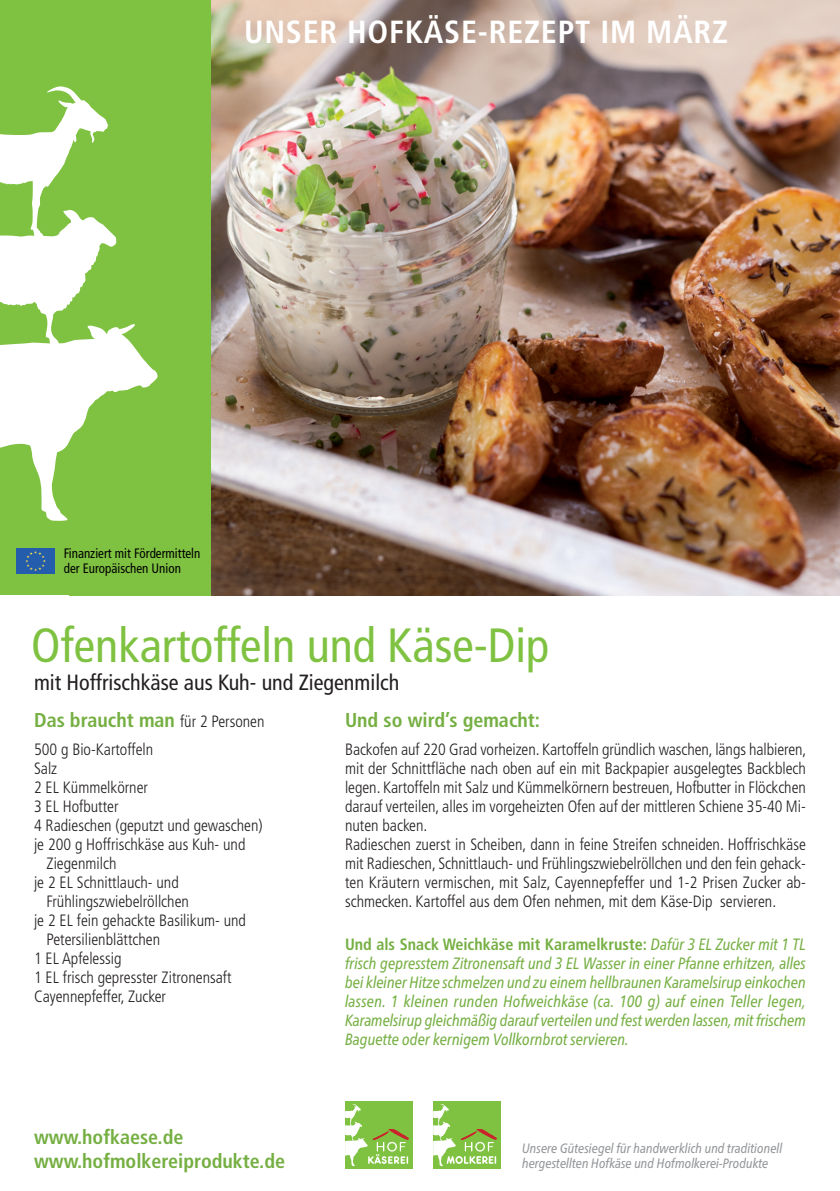
<style>
.page{position:relative;width:840px;height:1191px;background:#fff}
.page>*{position:absolute;margin:0;border:0;box-sizing:border-box;transform-origin:0 0}
.t1{font:condensed 48px "Frutiger";color:#7fc241}
.t2{font:700 condensed 32px "Frutiger";letter-spacing:.025em;color:#fff}
.t3{font:condensed 22px "Frutiger";color:#231f20}
.t4{font:700 condensed 20px/24px "Frutiger";color:#75af42}
.t5{font:300 condensed 16.4px/19px "Frutiger";color:#231f20}
.t6{font:italic condensed 16.4px/19px "Frutiger Neue LT Pro";color:#75af42;text-align:justify}
.t7{font:700 condensed 16.4px "Frutiger";color:#75af42}
.t8{font:italic condensed 13.6px/15px "Frutiger Neue LT Pro";color:#939598}
.t9{font:condensed 13.6px/14.8px "Frutiger";color:#000;scale:.95 1}
.s1{font-weight:300;font-size:16.4px;color:#231f20}
.s2{font-family:"Frutiger Neue LT Pro";font-weight:400;font-style:italic}
</style>
<div class="page">
<img style="left:210px;top:0;width:629px;height:595px">
<div style="left:0;top:0;width:210px;height:595px;background:#7fc241"></div>
<svg style="left:0;top:86px;width:158px;height:435px"></svg>
<div style="left:16px;top:548px;width:38px;height:26px;background:#245dab"></div>
<img style="left:25px;top:551px;width:21px;height:20px">
<div style="left:345px;top:1100px;width:67px;height:70px;background:#7fc241"></div>
<svg style="left:345px;top:1104px;width:64px;height:62px"></svg>
<div style="left:433px;top:1100px;width:67px;height:70px;background:#7fc241"></div>
<svg style="left:433px;top:1104px;width:64px;height:62px"></svg>
<h2 class="t2" style="left:244px;top:19px;width:485px">UNSER HOFKÄSE-REZEPT IM MÄRZ</h2>
<p class="t9" style="left:64px;top:547px;width:145px">Finanziert mit Fördermitteln der Europäischen Union</p>
<h1 class="t1" style="left:31px;top:625px;width:519px">Ofenkartoffeln und Käse-Dip</h1>
<h3 class="t3" style="left:34px;top:673px;width:366px">mit Hoffrischkäse aus Kuh- und Ziegenmilch</h3>
<p class="t4" style="left:34px;top:709px;width:232px">Das braucht man <span class="s1">für 2 Personen</span></p>
<p class="t5" style="left:34px;top:741px;width:121px">500 g Bio-Kartoffeln</p>
<p class="t5" style="left:34px;top:760px;width:25px">Salz</p>
<p class="t5" style="left:34px;top:779px;width:115px">2 EL Kümmelkörner</p>
<p class="t5" style="left:34px;top:798px;width:86px">3 EL Hofbutter</p>
<p class="t5" style="left:34px;top:817px;width:230px">4 Radieschen (geputzt und gewaschen)</p>
<p class="t5" style="left:34px;top:836px;width:213px">je 200 g Hoffrischkäse aus Kuh- und</p>
<p class="t5" style="left:46px;top:855px;width:71px">Ziegenmilch</p>
<p class="t5" style="left:34px;top:874px;width:146px">je 2 EL Schnittlauch- und</p>
<p class="t5" style="left:46px;top:893px;width:144px">Frühlingszwiebelröllchen</p>
<p class="t5" style="left:34px;top:912px;width:213px">je 2 EL fein gehackte Basilikum- und</p>
<p class="t5" style="left:46px;top:931px;width:115px">Petersilienblättchen</p>
<p class="t5" style="left:34px;top:950px;width:89px">1 EL Apfelessig</p>
<p class="t5" style="left:34px;top:969px;width:199px">1 EL frisch gepresster Zitronensaft</p>
<p class="t5" style="left:34px;top:988px;width:133px">Cayennepfeffer, Zucker</p>
<p class="t4" style="left:34px;top:1126px;width:252px">www.hofkaese.de www.hofmolkereiprodukte.de</p>
<p class="t4" style="left:345px;top:709px;width:196px">Und so wird’s gemacht:</p>
<p class="t5" style="left:345px;top:741px;width:462px">Backofen auf 220 Grad vorheizen. Kartoffeln gründlich waschen, längs halbieren, mit der Schnittfläche nach oben auf ein mit Backpapier ausgelegtes Backblech legen. Kartoffeln mit Salz und Kümmelkörnern bestreuen, Hofbutter in Flöckchen darauf verteilen, alles im vorgeheizten Ofen auf der mittleren Schiene 35-40 Mi&shy;nuten backen.<br>Radieschen zuerst in Scheiben, dann in feine Streifen schneiden. Hoffrischkäse mit Radieschen, Schnittlauch- und Frühlingszwiebelröllchen und den fein gehack&shy;ten Kräutern vermischen, mit Salz, Cayennepfeffer und 1-2 Prisen Zucker ab&shy;schmecken. Kartoffel aus dem Ofen nehmen, mit dem Käse-Dip servieren.</p>
<p class="t7" style="left:345px;top:937px;width:462px">Und als Snack Weichkäse mit Karamelkruste: <span class="s2">Dafür 3 EL Zucker mit 1 TL</span></p>
<p class="t6" style="left:345px;top:953px;width:462px">frisch gepresstem Zitronensaft und 3 EL Wasser in einer Pfanne erhitzen, alles bei kleiner Hitze schmelzen und zu einem hellbraunen Karamelsirup einkochen lassen. 1 kleinen runden Hofweichkäse (ca. 100 g) auf einen Teller legen, Karamelsirup gleichmäßig darauf verteilen und fest werden lassen, mit frischem Baguette oder kernigem Vollkornbrot servieren.</p>
<p class="t8" style="left:522px;top:1140px;width:261px">Unsere Gütesiegel für handwerklich und traditionell hergestellten Hofkäse und Hofmolkerei-Produkte</p>
</div>
